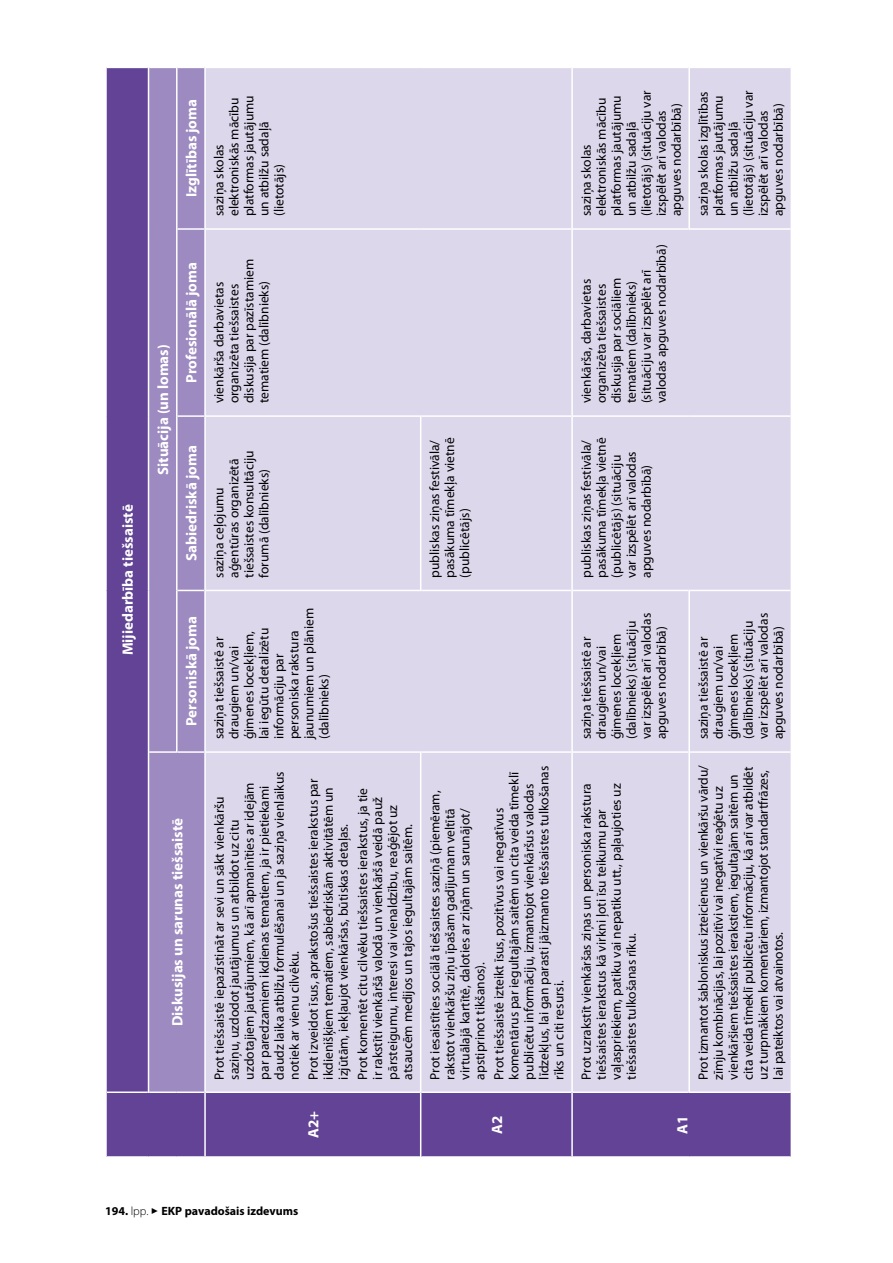
<style>
.page{position:relative;width:893px;height:1263px;background:#fff}
.page>*{position:absolute;margin:0;border:0;box-sizing:border-box;transform-origin:0 0}
.t1{font:700 15px "Myriad Pro";color:#fff}
.t2{font:13.5px/15px "Myriad Pro";color:#000}
.t3{font:700 12px "Myriad Pro";color:#000}
.s1{font-weight:300}
</style>
<div class="page">
<div style="left:107px;top:68px;width:684px;height:1088px;background:#624395"></div>
<div style="left:149px;top:68px;width:55px;height:1023px;background:#9d8ac1"></div>
<div style="left:206px;top:68px;width:585px;height:1023px;background:#ddd7ec"></div>
<hr style="left:204px;top:1092px;width:2px;height:66px;background:#fff">
<hr style="left:204px;top:752px;width:2px;height:340px;background:#fff">
<hr style="left:148px;top:752px;width:1px;height:341px;background:#fff">
<hr style="left:148px;top:590px;width:1px;height:162px;background:#fff">
<hr style="left:149px;top:751px;width:27px;height:2px;background:#fff">
<hr style="left:148px;top:416px;width:1px;height:174px;background:#fff">
<hr style="left:148px;top:229px;width:1px;height:187px;background:#fff">
<hr style="left:148px;top:67px;width:1px;height:162px;background:#fff">
<hr style="left:573px;top:1091px;width:115px;height:2px;background:#fff">
<hr style="left:690px;top:1091px;width:101px;height:2px;background:#fff">
<hr style="left:176px;top:590px;width:2px;height:163px;background:#fff">
<hr style="left:178px;top:751px;width:26px;height:2px;background:#fff">
<hr style="left:107px;top:1091px;width:41px;height:2px;background:#fff">
<hr style="left:149px;top:1091px;width:28px;height:2px;background:#fff">
<hr style="left:177px;top:1091px;width:27px;height:2px;background:#fff">
<hr style="left:176px;top:416px;width:2px;height:174px;background:#fff">
<svg style="left:178px;top:590px;width:26px;height:1px"></svg>
<hr style="left:204px;top:590px;width:2px;height:162px;background:#fff">
<hr style="left:204px;top:416px;width:2px;height:174px;background:#fff">
<hr style="left:204px;top:229px;width:2px;height:187px;background:#fff">
<hr style="left:204px;top:67px;width:2px;height:162px;background:#fff">
<hr style="left:176px;top:229px;width:2px;height:187px;background:#fff">
<hr style="left:178px;top:415px;width:26px;height:2px;background:#fff">
<hr style="left:176px;top:67px;width:2px;height:162px;background:#fff">
<hr style="left:178px;top:228px;width:26px;height:2px;background:#fff">
<hr style="left:206px;top:1091px;width:214px;height:2px;background:#fff">
<hr style="left:421px;top:1091px;width:150px;height:2px;background:#fff">
<hr style="left:571px;top:1092px;width:2px;height:66px;background:#fff">
<hr style="left:206px;top:751px;width:214px;height:2px;background:#fff">
<hr style="left:206px;top:590px;width:214px;height:1px;background:#fff">
<hr style="left:206px;top:415px;width:214px;height:2px;background:#fff">
<hr style="left:206px;top:228px;width:215px;height:2px;background:#fff">
<hr style="left:421px;top:228px;width:150px;height:2px;background:#fff">
<hr style="left:420px;top:1092px;width:1px;height:66px;background:#fff">
<hr style="left:420px;top:751px;width:1px;height:341px;background:#fff">
<hr style="left:421px;top:751px;width:150px;height:2px;background:#fff">
<hr style="left:420px;top:415px;width:1px;height:176px;background:#fff">
<hr style="left:421px;top:590px;width:150px;height:1px;background:#fff">
<hr style="left:421px;top:415px;width:150px;height:2px;background:#fff">
<hr style="left:571px;top:752px;width:2px;height:340px;background:#fff">
<hr style="left:571px;top:590px;width:2px;height:162px;background:#fff">
<hr style="left:573px;top:751px;width:115px;height:2px;background:#fff">
<hr style="left:571px;top:416px;width:2px;height:174px;background:#fff">
<hr style="left:573px;top:590px;width:115px;height:1px;background:#fff">
<hr style="left:571px;top:229px;width:2px;height:187px;background:#fff">
<hr style="left:573px;top:415px;width:116px;height:2px;background:#fff">
<hr style="left:689px;top:415px;width:102px;height:2px;background:#fff">
<hr style="left:571px;top:67px;width:2px;height:162px;background:#fff">
<hr style="left:573px;top:228px;width:115px;height:2px;background:#fff">
<hr style="left:688px;top:752px;width:2px;height:341px;background:#fff">
<hr style="left:688px;top:590px;width:2px;height:162px;background:#fff">
<hr style="left:690px;top:751px;width:101px;height:2px;background:#fff">
<hr style="left:690px;top:590px;width:101px;height:1px;background:#fff">
<hr style="left:688px;top:67px;width:2px;height:163px;background:#fff">
<hr style="left:690px;top:228px;width:101px;height:2px;background:#fff">
<p class="t1" style="left:118px;top:655px;width:153px;rotate:-90deg">Mijiedarbība tiešsaistē</p>
<p class="t1" style="left:182px;top:197px;width:100px;rotate:-90deg">Izglītības joma</p>
<p class="t2" style="left:211px;top:216px;width:123px;rotate:-90deg">saziņa skolas elektroniskās mācību platformas jautājumu un atbilžu sadaļā (lietotājs)</p>
<p class="t1" style="left:153px;top:475px;width:132px;rotate:-90deg">Situācija (un lomas)</p>
<p class="t1" style="left:182px;top:383px;width:122px;rotate:-90deg">Profesionālā joma</p>
<p class="t1" style="left:182px;top:561px;width:117px;rotate:-90deg">Sabiedriskā joma</p>
<p class="t1" style="left:182px;top:726px;width:111px;rotate:-90deg">Personiskā joma</p>
<p class="t1" style="left:168px;top:1026px;width:210px;rotate:-90deg">Diskusijas un sarunas tiešsaistē</p>
<p class="t2" style="left:211px;top:403px;width:146px;rotate:-90deg">vienkārša darbavietas organizēta tiešsaistes diskusija par pazīstamiem tematiem (dalībnieks)</p>
<p class="t2" style="left:211px;top:578px;width:129px;rotate:-90deg">saziņa ceļojumu aģentūras organizētā tiešsaistes konsultāciju forumā (dalībnieks)</p>
<p class="t2" style="left:211px;top:739px;width:133px;rotate:-90deg">saziņa tiešsaistē ar draugiem un/vai ģimenes locekļiem,<br>lai iegūtu detalizētu informāciju par personiska rakstura jaunumiem un plāniem (dalībnieks)</p>
<p class="t2" style="left:211px;top:1079px;width:309px;rotate:-90deg">Prot tiešsaistē iepazīstināt ar sevi un sākt vienkāršu saziņu, uzdodot jautājumus un atbildot uz citu uzdotajiem jautājumiem, kā arī apmainīties ar idejām par paredzamiem ikdienas tematiem, ja ir pietiekami daudz laika atbilžu formulēšanai un ja saziņa vienlaikus notiek ar vienu cilvēku.</p>
<p class="t2" style="left:306px;top:1079px;width:302px;rotate:-90deg">Prot izveidot īsus, aprakstošus tiešsaistes ierakstus par ikdienišķiem tematiem, sabiedriskām aktivitātēm un izjūtām, iekļaujot vienkāršas, būtiskas detaļas.</p>
<p class="t2" style="left:355px;top:1079px;width:293px;rotate:-90deg">Prot komentēt citu cilvēku tiešsaistes ierakstus, ja tie ir rakstīti vienkāršā valodā un vienkāršā veidā pauž pārsteigumu, interesi vai vienaldzību, reaģējot uz atsaucēm medijos un tajos iegultajām saitēm.</p>
<p class="t1" style="left:304px;top:1138px;width:29px;rotate:-90deg">A2+</p>
<p class="t2" style="left:427px;top:578px;width:142px;rotate:-90deg">publiskas ziņas festivāla/ pasākuma tīmekļa vietnē (publicētājs)</p>
<p class="t2" style="left:491px;top:1079px;width:315px;rotate:-90deg">Prot tiešsaistē izteikt īsus, pozitīvus vai negatīvus komentārus par iegultajām saitēm un cita veida tīmeklī publicētu informāciju, izmantojot vienkāršus valodas līdzekļus, lai gan parasti jāizmanto tiešsaistes tulkošanas rīks un citi resursi.</p>
<p class="t2" style="left:427px;top:1079px;width:290px;rotate:-90deg">Prot iesaistīties sociālā tiešsaistes saziņā (piemēram, rakstot vienkāršu ziņu īpašam gadījumam veltītā virtuālajā kartītē, daloties ar ziņām un sarunājot/ apstiprinot tikšanos).</p>
<p class="t1" style="left:487px;top:1134px;width:20px;rotate:-90deg">A2</p>
<p class="t2" style="left:578px;top:216px;width:127px;rotate:-90deg">saziņa skolas elektroniskās mācību platformas jautājumu un atbilžu sadaļā (lietotājs) (situāciju var izspēlēt arī valodas apguves nodarbībā)</p>
<p class="t2" style="left:578px;top:403px;width:160px;rotate:-90deg">vienkārša, darbavietas organizēta tiešsaistes diskusija par sociāliem tematiem (dalībnieks) (situāciju var izspēlēt arī valodas apguves nodarbībā)</p>
<p class="t2" style="left:578px;top:578px;width:142px;rotate:-90deg">publiskas ziņas festivāla/ pasākuma tīmekļa vietnē (publicētājs) (situāciju var izspēlēt arī valodas apguves nodarbībā)</p>
<p class="t2" style="left:578px;top:739px;width:128px;rotate:-90deg">saziņa tiešsaistē ar draugiem un/vai ģimenes locekļiem (dalībnieks) (situāciju var izspēlēt arī valodas apguves nodarbībā)</p>
<p class="t2" style="left:578px;top:1079px;width:298px;rotate:-90deg">Prot uzrakstīt vienkāršas ziņas un personiska rakstura tiešsaistes ierakstus kā virkni ļoti īsu teikumu par vaļaspriekiem, patiku vai nepatiku utt., paļaujoties uz tiešsaistes tulkošanas rīku.</p>
<p class="t2" style="left:696px;top:216px;width:127px;rotate:-90deg">saziņa skolas izglītības platformas jautājumu un atbilžu sadaļā (lietotājs) (situāciju var izspēlēt arī valodas apguves nodarbībā)</p>
<p class="t2" style="left:696px;top:739px;width:128px;rotate:-90deg">saziņa tiešsaistē ar draugiem un/vai ģimenes locekļiem (dalībnieks) (situāciju var izspēlēt arī valodas apguves nodarbībā)</p>
<p class="t2" style="left:696px;top:1079px;width:316px;rotate:-90deg">Prot izmantot šabloniskus izteicienus un vienkāršu vārdu/ zīmju kombinācijas, lai pozitīvi vai negatīvi reaģētu uz vienkāršiem tiešsaistes ierakstiem, iegultajām saitēm un cita veida tīmeklī publicētu informāciju, kā arī var atbildēt uz turpmākiem komentāriem, izmantojot standartfrāzes, lai pateiktos vai atvainotos.</p>
<p class="t1" style="left:672px;top:1134px;width:20px;rotate:-90deg">A1</p>
<p class="t3" style="left:105px;top:1203px;width:195px">194. <span class="s1">lpp.</span> ✓ EKP pavadošais izdevums</p>
</div>
